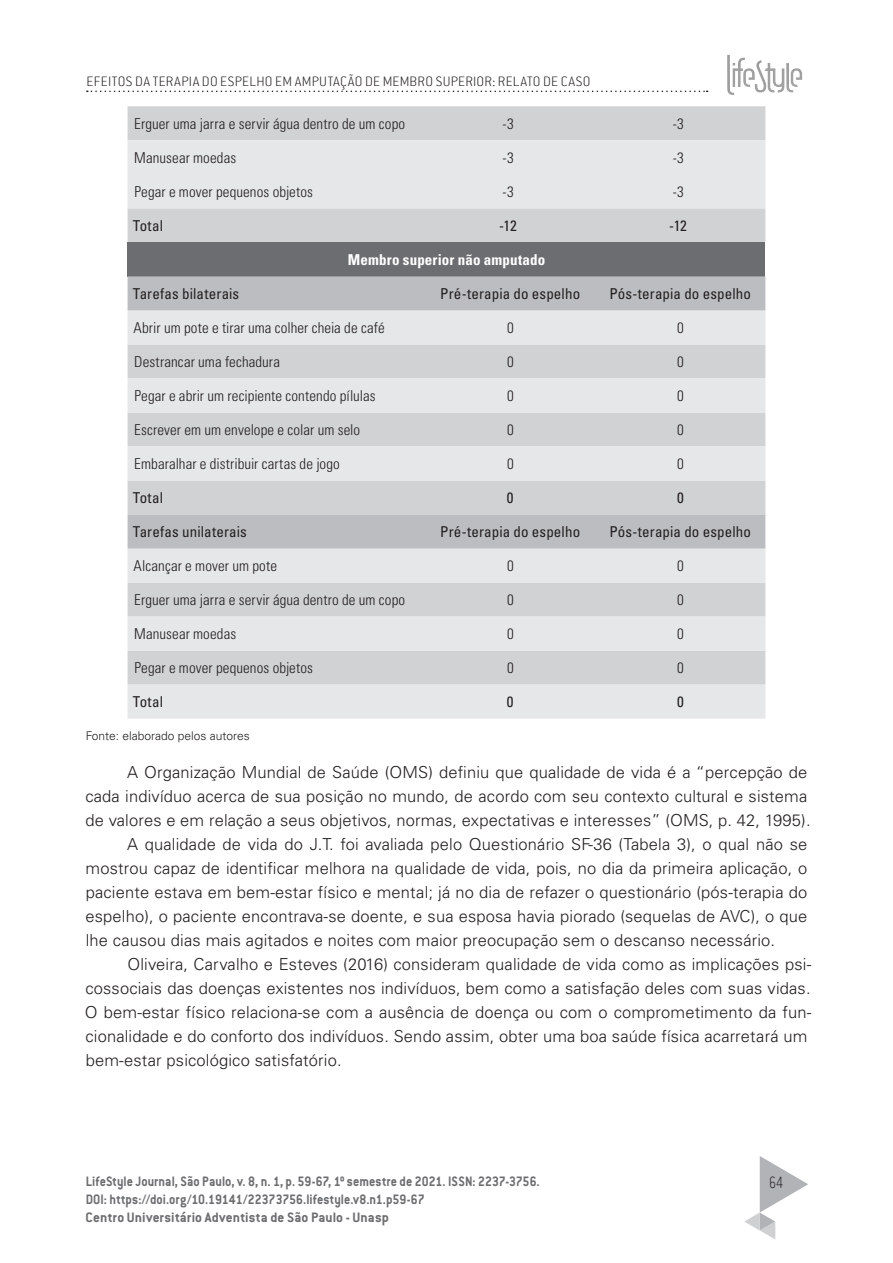
<style>
.page{position:relative;width:893px;height:1263px;background:#fff}
.page>*{position:absolute;margin:0;border:0;box-sizing:border-box;transform-origin:0 0}
.t1{font:200 18px "Conduit ITC Std";color:#231f20;scale:.75 1}
.CORPO{font:300 16.5px/24px "Univers LT Std";letter-spacing:.01em;color:#231f20}
.Celula{font:300 condensed 15px "Univers LT Std";letter-spacing:.005em;color:#231f20}
.t2{font:700 15px/18px "Conduit ITC Std";letter-spacing:.005em;color:#6c6d70;scale:.91 1}
.Celula-2{font:condensed 15px "Univers LT Std";letter-spacing:.01em;color:#231f20}
.t3{font:200 15px "Conduit ITC Std";letter-spacing:.02em;color:#231f20}
.Cabeçalho{font:700 condensed 15px "Univers LT Std";letter-spacing:.01em;color:#fff}
.Fonte{font:300 12px "Univers LT Std";color:#231f20}
</style>
<div class="page">
<svg style="left:744px;top:1156px;width:64px;height:83px"></svg>
<svg style="left:87px;top:91px;width:621px;height:1px"></svg>
<div style="left:727px;top:54px;width:77px;height:43px;background:#231f20;opacity:.75"></div>
<div style="left:128px;top:106px;width:637px;height:34px;background:#d1d2d4"></div>
<svg style="left:128px;top:140px;width:637px;height:579px;background:#dedfe1"></svg>
<div style="left:128px;top:242px;width:637px;height:34px;background:#6c6d70"></div>
<svg style="left:128px;top:276px;width:637px;height:273px;background:#d3d4d6"></svg>
<p class="t3" style="left:87px;top:73px;width:505px">EFEITOS DA TERAPIA DO ESPELHO EM AMPUTAÇÃO DE MEMBRO SUPERIOR: RELATO DE CASO</p>
<p class="Celula" style="left:134px;top:114px;width:272px">Erguer uma jarra e servir água dentro de um copo</p>
<p class="Celula" style="left:503px;top:114px;width:13px">-3</p>
<p class="Celula" style="left:673px;top:114px;width:13px">-3</p>
<p class="Celula" style="left:134px;top:148px;width:103px">Manusear moedas</p>
<p class="Celula" style="left:503px;top:148px;width:13px">-3</p>
<p class="Celula" style="left:673px;top:148px;width:13px">-3</p>
<p class="Celula" style="left:134px;top:182px;width:180px">Pegar e mover pequenos objetos</p>
<p class="Celula" style="left:503px;top:182px;width:13px">-3</p>
<p class="Celula" style="left:673px;top:182px;width:13px">-3</p>
<p class="Celula-2" style="left:133px;top:216px;width:32px">Total</p>
<p class="Celula-2" style="left:499px;top:216px;width:19px">-12</p>
<p class="Celula-2" style="left:669px;top:216px;width:19px">-12</p>
<p class="Cabeçalho" style="left:348px;top:250px;width:199px">Membro superior não amputado</p>
<p class="Celula-2" style="left:133px;top:284px;width:108px">Tarefas bilaterais</p>
<p class="Celula-2" style="left:440px;top:284px;width:142px">Pré-terapia do espelho</p>
<p class="Celula-2" style="left:609px;top:284px;width:143px">Pós-terapia do espelho</p>
<p class="Celula" style="left:133px;top:319px;width:253px">Abrir um pote e tirar uma colher cheia de café</p>
<p class="Celula" style="left:507px;top:319px;width:8px">0</p>
<p class="Celula" style="left:677px;top:319px;width:8px">0</p>
<p class="Celula" style="left:134px;top:353px;width:147px">Destrancar uma fechadura</p>
<p class="Celula" style="left:507px;top:353px;width:8px">0</p>
<p class="Celula" style="left:677px;top:353px;width:8px">0</p>
<p class="Celula" style="left:134px;top:387px;width:243px">Pegar e abrir um recipiente contendo pílulas</p>
<p class="Celula" style="left:507px;top:387px;width:8px">0</p>
<p class="Celula" style="left:677px;top:387px;width:8px">0</p>
<p class="Celula" style="left:134px;top:421px;width:228px">Escrever em um envelope e colar um selo</p>
<p class="Celula" style="left:507px;top:421px;width:8px">0</p>
<p class="Celula" style="left:677px;top:421px;width:8px">0</p>
<p class="Celula" style="left:134px;top:455px;width:207px">Embaralhar e distribuir cartas de jogo</p>
<p class="Celula" style="left:507px;top:455px;width:8px">0</p>
<p class="Celula" style="left:677px;top:455px;width:8px">0</p>
<p class="Celula-2" style="left:133px;top:488px;width:32px">Total</p>
<p class="Celula-2" style="left:507px;top:488px;width:8px">0</p>
<p class="Celula-2" style="left:677px;top:488px;width:8px">0</p>
<p class="Celula-2" style="left:133px;top:522px;width:115px">Tarefas unilaterais</p>
<p class="Celula-2" style="left:440px;top:522px;width:142px">Pré-terapia do espelho</p>
<p class="Celula-2" style="left:609px;top:522px;width:143px">Pós-terapia do espelho</p>
<p class="Celula" style="left:133px;top:557px;width:145px">Alcançar e mover um pote</p>
<p class="Celula" style="left:507px;top:557px;width:8px">0</p>
<p class="Celula" style="left:677px;top:557px;width:8px">0</p>
<p class="Celula" style="left:134px;top:591px;width:272px">Erguer uma jarra e servir água dentro de um copo</p>
<p class="Celula" style="left:507px;top:591px;width:8px">0</p>
<p class="Celula" style="left:677px;top:591px;width:8px">0</p>
<p class="Celula" style="left:134px;top:625px;width:103px">Manusear moedas</p>
<p class="Celula" style="left:507px;top:625px;width:8px">0</p>
<p class="Celula" style="left:677px;top:625px;width:8px">0</p>
<p class="Celula" style="left:134px;top:659px;width:180px">Pegar e mover pequenos objetos</p>
<p class="Celula" style="left:507px;top:659px;width:8px">0</p>
<p class="Celula" style="left:677px;top:659px;width:8px">0</p>
<p class="Celula-2" style="left:133px;top:692px;width:32px">Total</p>
<p class="Celula-2" style="left:507px;top:692px;width:8px">0</p>
<p class="Celula-2" style="left:677px;top:692px;width:8px">0</p>
<p class="Fonte" style="left:86px;top:729px;width:166px">Fonte: elaborado pelos autores</p>
<p class="CORPO" style="left:85px;top:760px;width:727px;text-indent:42px">A Organização Mundial de Saúde (OMS) definiu que qualidade de vida é a “percepção de cada indivíduo acerca de sua posição no mundo, de acordo com seu contexto cultural e sistema de valores e em relação a seus objetivos, normas, expectativas e interesses” (OMS, p. 42, 1995).</p>
<p class="CORPO" style="left:85px;top:832px;width:723px;text-align:justify;text-indent:42px">A qualidade de vida do J.T. foi avaliada pelo Questionário SF-36 (Tabela 3), o qual não se mostrou capaz de identificar melhora na qualidade de vida, pois, no dia da primeira aplicação, o paciente estava em bem-estar físico e mental; já no dia de refazer o questionário (pós-terapia do espelho), o paciente encontrava-se doente, e sua esposa havia piorado (sequelas de AVC), o que lhe causou dias mais agitados e noites com maior preocupação sem o descanso necessário.</p>
<p class="CORPO" style="left:85px;top:952px;width:728px;text-indent:43px">Oliveira, Carvalho e Esteves (2016) consideram qualidade de vida como as implicações psi&shy;cossociais das doenças existentes nos indivíduos, bem como a satisfação deles com suas vidas.<br>O bem-estar físico relaciona-se com a ausência de doença ou com o comprometimento da fun&shy;cionalidade e do conforto dos indivíduos. Sendo assim, obter uma boa saúde física acarretará um bem-estar psicológico satisfatório.</p>
<p class="t2" style="left:86px;top:1171px;width:501px">LifeStyle Journal, São Paulo, v. 8, n. 1, p. 59-67, 1º semestre de 2021. ISSN: 2237-3756.<br>DOI: https://doi.org/10.19141/22373756.lifestyle.v8.n1.p59-67<br>Centro Universitário Adventista de São Paulo - Unasp</p>
<p class="t1" style="left:769px;top:1172px;width:20px">64</p>
</div>
